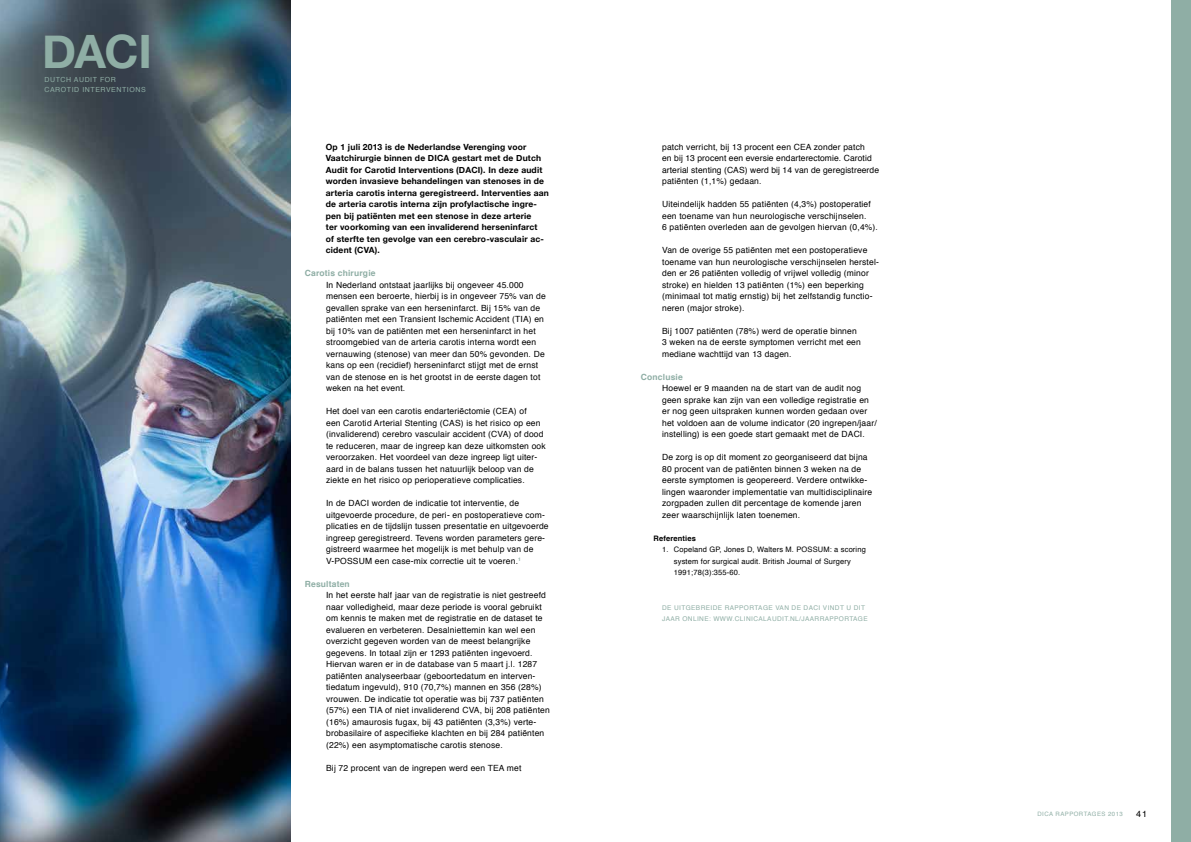
<style>
.page{position:relative;width:1191px;height:842px;background:#fff}
.page>*{position:absolute;margin:0;border:0;box-sizing:border-box;transform-origin:0 0}
.t1{font:700 46px "Helvetica Neue";color:#8faea5}
.t2{font:9px "Helvetica";color:#000}
.t3{font:8.5px/11.5px "Helvetica";letter-spacing:.02em;color:#000}
.t4{font:700 8.5px/11.5px "Helvetica Neue";letter-spacing:.02em;color:#000}
.t5{font:700 8.5px "Helvetica";letter-spacing:.02em;color:#8faea5}
.t6{font:7.5px/11.5px "Helvetica";letter-spacing:.02em;color:#000}
.t7{font:700 7.5px "Helvetica";color:#000}
.t8{font:7px "Helvetica";letter-spacing:.08em;color:#8faea5}
.t9{font:6.5px "Helvetica";letter-spacing:.06em;color:#8faea5}
.t10{font:6px "Helvetica";letter-spacing:.08em;color:#8faea5}
</style>
<div class="page">
<img style="left:0;top:0;width:291px;height:842px">
<div style="left:1171px;top:0;width:20px;height:842px;background:#8faea5"></div>
<h1 class="t1" style="left:42px;top:10px;width:111px">DACI</h1>
<p class="t8" style="left:44px;top:74px;width:12px">Dutch</p>
<p class="t8" style="left:74px;top:74px;width:11px">Audit</p>
<p class="t8" style="left:100px;top:74px;width:7px">for</p>
<p class="t8" style="left:44px;top:84px;width:12px">Carotid</p>
<p class="t8" style="left:82px;top:84px;width:9px">Interventions</p>
<p class="t4" style="left:326px;top:140px;width:224px">Op 1 juli 2013 is de Nederlandse Verenging voor Vaatchirurgie binnen de DICA gestart met de Dutch Audit for Carotid Interventions (DACI). In deze audit worden invasieve behandelingen van stenoses in de arteria carotis interna geregistreerd. Interventies aan de arteria carotis interna zijn profylactische ingre&shy;pen bij patiënten met een stenose in deze arterie<br>ter voorkoming van een invaliderend herseninfarct<br>of sterfte ten gevolge van een cerebro-vasculair ac&shy;cident (CVA).</p>
<p class="t5" style="left:305px;top:266px;width:72px">Carotis chirurgie</p>
<p class="t3" style="left:326px;top:279px;width:221px">In Nederland ontstaat jaarlijks bij ongeveer 45.000 mensen een beroerte, hierbij is in ongeveer 75% van de gevallen sprake van een herseninfarct. Bij 15% van de patiënten met een Transient Ischemic Accident (TIA) en bij 10% van de patiënten met een herseninfarct in het stroomgebied van de arteria carotis interna wordt een vernauwing (stenose) van meer dan 50% gevonden. De kans op een (recidief) herseninfarct stijgt met de ernst van de stenose en is het grootst in de eerste dagen tot weken na het event.</p>
<p class="t3" style="left:326px;top:406px;width:221px">Het doel van een carotis endarteriëctomie (CEA) of<br>een Carotid Arterial Stenting (CAS) is het risico op een (invaliderend) cerebro vasculair accident (CVA) of dood te reduceren, maar de ingreep kan deze uitkomsten ook veroorzaken. Het voordeel van deze ingreep ligt uiter&shy;aard in de balans tussen het natuurlijk beloop van de ziekte en het risico op perioperatieve complicaties.</p>
<p class="t3" style="left:326px;top:498px;width:224px">In de DACI worden de indicatie tot interventie, de uitgevoerde procedure, de peri- en postoperatieve com&shy;plicaties en de tijdslijn tussen presentatie en uitgevoerde ingreep geregistreerd. Tevens worden parameters gere&shy;gistreerd waarmee het mogelijk is met behulp van de V-POSSUM een case-mix correctie uit te voeren.<sup>1</sup></p>
<p class="t5" style="left:305px;top:577px;width:46px">Resultaten</p>
<p class="t3" style="left:326px;top:590px;width:225px">In het eerste half jaar van de registratie is niet gestreefd naar volledigheid, maar deze periode is vooral gebruikt om kennis te maken met de registratie en de dataset te evalueren en verbeteren. Desalniettemin kan wel een overzicht gegeven worden van de meest belangrijke gegevens. In totaal zijn er 1293 patiënten ingevoerd.<br>Hiervan waren er in de database van 5 maart j.l. 1287 patiënten analyseerbaar (geboortedatum en interven&shy;tiedatum ingevuld), 910 (70,7%) mannen en 356 (28%) vrouwen. De indicatie tot operatie was bij 737 patiënten (57%) een TIA of niet invaliderend CVA, bij 208 patiënten (16%) amaurosis fugax, bij 43 patiënten (3,3%) verte&shy;brobasilaire of aspecifieke klachten en bij 284 patiënten (22%) een asymptomatische carotis stenose.</p>
<p class="t3" style="left:326px;top:762px;width:197px">Bij 72 procent van de ingrepen werd een TEA met</p>
<p class="t3" style="left:662px;top:141px;width:218px">patch verricht, bij 13 procent een CEA zonder patch<br>en bij 13 procent een eversie endarterectomie. Carotid arterial stenting (CAS) werd bij 14 van de geregistreerde patiënten (1,1%) gedaan.</p>
<p class="t3" style="left:662px;top:199px;width:217px">Uiteindelijk hadden 55 patiënten (4,3%) postoperatief een toename van hun neurologische verschijnselen.<br>6 patiënten overleden aan de gevolgen hiervan (0,4%).</p>
<p class="t3" style="left:662px;top:245px;width:218px">Van de overige 55 patiënten met een postoperatieve toename van hun neurologische verschijnselen herstel&shy;den er 26 patiënten volledig of vrijwel volledig (minor stroke) en hielden 13 patiënten (1%) een beperking (minimaal tot matig ernstig) bij het zelfstandig functio&shy;neren (major stroke).</p>
<p class="t3" style="left:662px;top:325px;width:200px">Bij 1007 patiënten (78%) werd de operatie binnen<br>3 weken na de eerste symptomen verricht met een mediane wachttijd van 13 dagen.</p>
<p class="t5" style="left:641px;top:370px;width:43px">Conclusie</p>
<p class="t3" style="left:662px;top:383px;width:216px">Hoewel er 9 maanden na de start van de audit nog geen sprake kan zijn van een volledige registratie en er nog geen uitspraken kunnen worden gedaan over het voldoen aan de volume indicator (20 ingrepen/jaar/ instelling) is een goede start gemaakt met de DACI.</p>
<p class="t3" style="left:662px;top:452px;width:212px">De zorg is op dit moment zo georganiseerd dat bijna 80 procent van de patiënten binnen 3 weken na de eerste symptomen is geopereerd. Verdere ontwikke&shy;lingen waaronder implementatie van multidisciplinaire zorgpaden zullen dit percentage de komende jaren zeer waarschijnlijk laten toenemen.</p>
<p class="t7" style="left:653px;top:532px;width:44px">Referenties</p>
<p class="t6" style="left:674px;top:544px;width:194px;text-indent:-12px">1. Copeland GP, Jones D, Walters M. POSSUM: a scoring system for surgical audit. British Journal of Surgery<br>1991;78(3):355-60.</p>
<p class="t9" style="left:662px;top:602px;width:18px">De uitgebreide</p>
<p class="t9" style="left:724px;top:602px;width:6px">rapportage</p>
<p class="t9" style="left:775px;top:602px;width:6px">van</p>
<p class="t9" style="left:791px;top:602px;width:37px">de DACI vindt</p>
<p class="t9" style="left:846px;top:602px;width:12px">u dit</p>
<p class="t9" style="left:662px;top:614px;width:6px">jaar</p>
<p class="t9" style="left:682px;top:614px;width:6px">online</p>
<p class="t9" style="left:709px;top:614px;width:12px">: www</p>
<p class="t9" style="left:732px;top:614px;width:8px">.clinicalaudit</p>
<p class="t9" style="left:788px;top:614px;width:20px">.nl/jaarrapportage</p>
<p class="t10" style="left:1037px;top:809px;width:24px">DICA rapportages</p>
<p class="t10" style="left:1108px;top:809px;width:16px">2013</p>
<p class="t2" style="left:1136px;top:807px;width:12px">41</p>
</div>
